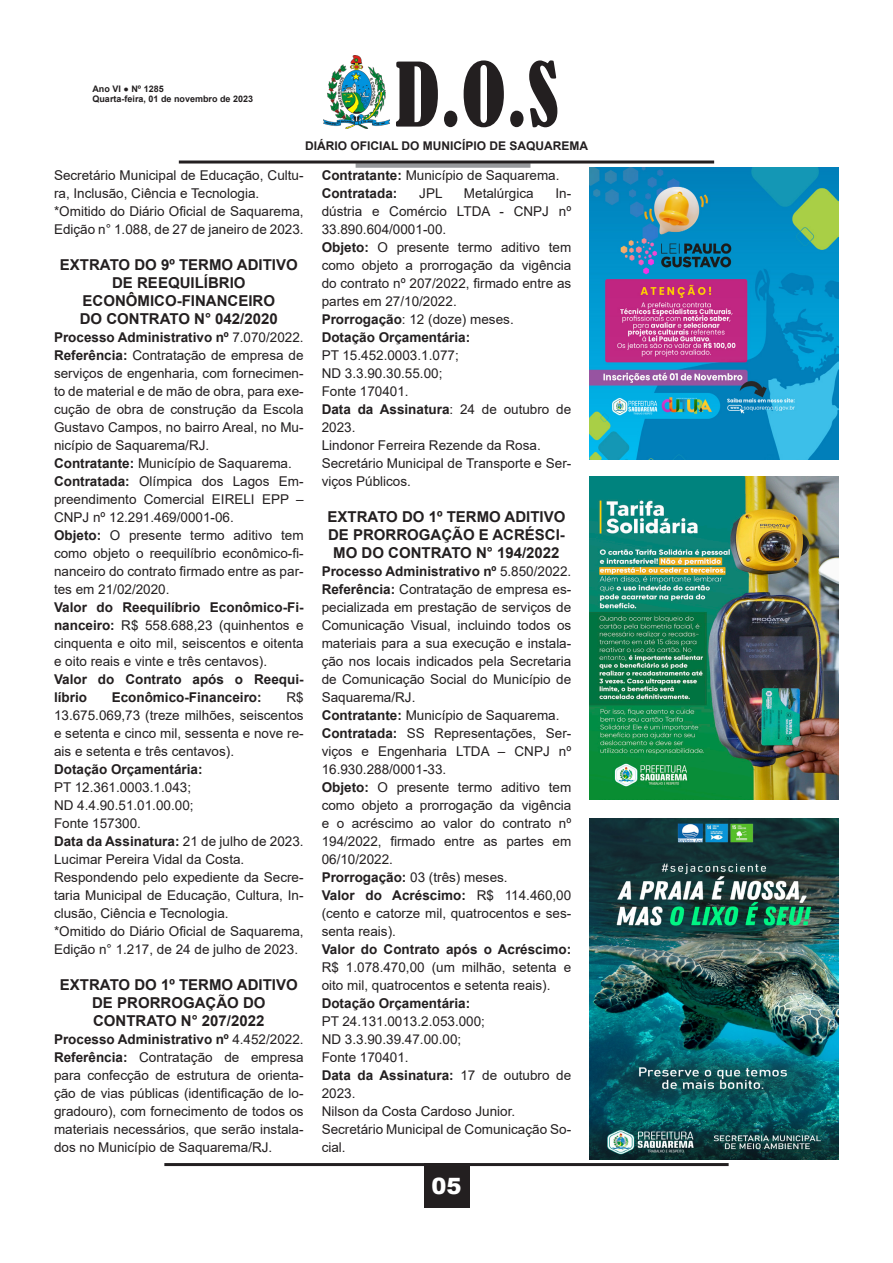
<style>
.page{position:relative;width:893px;height:1263px;background:#fff}
.page>*{position:absolute;margin:0;border:0;box-sizing:border-box;transform-origin:0 0}
.t1{font:condensed 82.5px "Bernard";color:#231f20}
.t2{font:900 22.5px "Arial";color:#fff}
.t3{font:700 15px/18px "Arial";color:#231f20;text-align:center}
.t4{font:13.5px/18px "Arial";color:#231f20;text-align:justify}
.t5{font:700 13.5px/18px "Arial";color:#231f20}
.t6{font:700 12px "Arial";color:#231f20}
.t7{font:700 9px/10.8px "Arial";color:#231f20}
.s1{font-weight:400}
.s2{font-weight:700}
</style>
<div class="page">
<hr style="left:164px;top:1163px;width:565px;height:3px;background:#231f20">
<div style="left:424px;top:1163px;width:45px;height:45px;background:#231f20"></div>
<img style="left:324px;top:55px;width:65px;height:73px">
<div style="left:356px;top:163px;width:174px;height:5px;background:#97999c"></div>
<hr style="left:179px;top:161px;width:535px;height:3px;background:#231f20">
<img style="left:589px;top:168px;width:250px;height:291px">
<img style="left:589px;top:476px;width:250px;height:324px">
<img style="left:589px;top:819px;width:250px;height:341px">
<p class="t7" style="left:92px;top:83px;width:162px">Ano VI ● Nº 1285<br>Quarta-feira, 01 de novembro de 2023</p>
<h1 class="t1" style="left:395px;top:47px;width:165px">D.O.S</h1>
<p class="t6" style="left:305px;top:137px;width:285px">DIÁRIO OFICIAL DO MUNICÍPIO DE SAQUAREMA</p>
<p class="t4" style="left:54px;top:166px;width:251px">Secretário Municipal de Educação, Cultu&shy;ra, Inclusão, Ciência e Tecnologia.</p>
<p class="t4" style="left:54px;top:202px;width:251px">*Omitido do Diário Oficial de Saquarema,<br>Edição n° 1.088, de 27 de janeiro de 2023.</p>
<p class="t3" style="left:60px;top:256px;width:239px">EXTRATO DO 9º TERMO ADITIVO<br>DE REEQUILÍBRIO</p>
<p class="t3" style="left:83px;top:292px;width:194px">ECONÔMICO-FINANCEIRO</p>
<p class="t3" style="left:80px;top:310px;width:199px">DO CONTRATO N° 042/2020</p>
<p class="t5" style="left:54px;top:328px;width:251px">Processo Administrativo nº <span class="s1">7.070/2022.</span></p>
<p class="t4" style="left:54px;top:346px;width:251px"><span class="s2">Referência:</span> Contratação de empresa de serviços de engenharia, com fornecimen&shy;to de material e de mão de obra, para exe&shy;cução de obra de construção da Escola Gustavo Campos, no bairro Areal, no Mu&shy;nicípio de Saquarema/RJ.</p>
<p class="t4" style="left:54px;top:454px;width:239px"><span class="s2">Contratante:</span> Município de Saquarema.</p>
<p class="t4" style="left:54px;top:472px;width:251px"><span class="s2">Contratada:</span> Olímpica dos Lagos Em&shy;preendimento Comercial EIRELI EPP – CNPJ nº 12.291.469/0001-06.</p>
<p class="t4" style="left:54px;top:526px;width:251px"><span class="s2">Objeto:</span> O presente termo aditivo tem como objeto o reequilíbrio econômico-fi&shy;nanceiro do contrato firmado entre as par&shy;tes em 21/02/2020.</p>
<p class="t4" style="left:54px;top:598px;width:251px"><span class="s2">Valor do Reequilíbrio Econômico-Fi&shy;nanceiro:</span> R$ 558.688,23 (quinhentos e cinquenta e oito mil, seiscentos e oitenta e oito reais e vinte e três centavos).</p>
<p class="t5" style="left:54px;top:670px;width:251px">Valor do Contrato após o Reequi&shy;líbrio</p>
<p class="t4" style="left:54px;top:688px;width:251px;text-indent:232px">R$ 13.675.069,73 (treze milhões, seiscentos e setenta e cinco mil, sessenta e nove re&shy;ais e setenta e três centavos).</p>
<p class="t5" style="left:54px;top:760px;width:150px">Dotação Orçamentária:</p>
<p class="t4" style="left:54px;top:778px;width:139px">PT 12.361.0003.1.043;</p>
<p class="t4" style="left:54px;top:796px;width:141px">ND 4.4.90.51.01.00.00;</p>
<p class="t4" style="left:54px;top:814px;width:89px">Fonte 157300.</p>
<p class="t5" style="left:54px;top:832px;width:251px">Data da Assinatura: <span class="s1">21 de julho de 2023.</span></p>
<p class="t4" style="left:54px;top:850px;width:192px">Lucimar Pereira Vidal da Costa.</p>
<p class="t4" style="left:54px;top:868px;width:251px">Respondendo pelo expediente da Secre&shy;taria Municipal de Educação, Cultura, In&shy;clusão, Ciência e Tecnologia.</p>
<p class="t4" style="left:54px;top:922px;width:251px">*Omitido do Diário Oficial de Saquarema,<br>Edição n° 1.217, de 24 de julho de 2023.</p>
<p class="t3" style="left:60px;top:976px;width:239px">EXTRATO DO 1º TERMO ADITIVO<br>DE PRORROGAÇÃO DO</p>
<p class="t3" style="left:93px;top:1012px;width:173px">CONTRATO N° 207/2022</p>
<p class="t5" style="left:54px;top:1030px;width:251px">Processo Administrativo nº <span class="s1">4.452/2022.</span></p>
<p class="t4" style="left:54px;top:1048px;width:251px"><span class="s2">Referência:</span> Contratação de empresa para confecção de estrutura de orienta&shy;ção de vias públicas (identificação de lo&shy;gradouro), com fornecimento de todos os materiais necessários, que serão instala&shy;dos no Município de Saquarema/RJ.</p>
<p class="t5" style="left:112px;top:688px;width:152px">Econômico-Financeiro:</p>
<p class="t4" style="left:322px;top:166px;width:239px"><span class="s2">Contratante:</span> Município de Saquarema.</p>
<p class="t5" style="left:322px;top:184px;width:77px">Contratada:</p>
<p class="t4" style="left:419px;top:184px;width:25px">JPL</p>
<p class="t4" style="left:464px;top:184px;width:71px">Metalúrgica</p>
<p class="t4" style="left:322px;top:184px;width:251px;text-indent:234px">In&shy;dústria e Comércio LTDA - CNPJ nº 33.890.604/0001-00.</p>
<p class="t4" style="left:322px;top:238px;width:251px"><span class="s2">Objeto:</span> O presente termo aditivo tem como objeto a prorrogação da vigência do contrato nº 207/2022, firmado entre as partes em 27/10/2022.</p>
<p class="t4" style="left:322px;top:310px;width:194px"><span class="s2">Prorrogação</span>: 12 (doze) meses.</p>
<p class="t5" style="left:322px;top:328px;width:150px">Dotação Orçamentária:</p>
<p class="t4" style="left:322px;top:346px;width:139px">PT 15.452.0003.1.077;</p>
<p class="t4" style="left:322px;top:364px;width:122px">ND 3.3.90.30.55.00;</p>
<p class="t4" style="left:322px;top:382px;width:89px">Fonte 170401.</p>
<p class="t4" style="left:322px;top:400px;width:251px"><span class="s2">Data da Assinatura</span>: 24 de outubro de<br>2023.</p>
<p class="t4" style="left:322px;top:436px;width:221px">Lindonor Ferreira Rezende da Rosa.</p>
<p class="t4" style="left:322px;top:454px;width:251px">Secretário Municipal de Transporte e Ser&shy;viços Públicos.</p>
<p class="t3" style="left:328px;top:508px;width:239px">EXTRATO DO 1º TERMO ADITIVO<br>DE PRORROGAÇÃO E ACRÉSCI-<br>MO DO CONTRATO N° 194/2022</p>
<p class="t5" style="left:322px;top:562px;width:251px">Processo Administrativo nº <span class="s1">5.850/2022.</span></p>
<p class="t4" style="left:322px;top:580px;width:251px"><span class="s2">Referência:</span> Contratação de empresa es&shy;pecializada em prestação de serviços de Comunicação Visual, incluindo todos os materiais para a sua execução e instala&shy;ção nos locais indicados pela Secretaria de Comunicação Social do Município de Saquarema/RJ.</p>
<p class="t4" style="left:322px;top:706px;width:239px"><span class="s2">Contratante:</span> Município de Saquarema.</p>
<p class="t4" style="left:322px;top:724px;width:251px"><span class="s2">Contratada:</span> SS Representações, Ser&shy;viços e Engenharia LTDA – CNPJ nº 16.930.288/0001-33.</p>
<p class="t4" style="left:322px;top:778px;width:251px"><span class="s2">Objeto:</span> O presente termo aditivo tem como objeto a prorrogação da vigência e o acréscimo ao valor do contrato nº 194/2022, firmado entre as partes em 06/10/2022.</p>
<p class="t4" style="left:322px;top:868px;width:188px"><span class="s2">Prorrogação:</span> 03 (três) meses.</p>
<p class="t4" style="left:322px;top:886px;width:251px"><span class="s2">Valor do Acréscimo:</span> R$ 114.460,00 (cento e catorze mil, quatrocentos e ses&shy;senta reais).</p>
<p class="t4" style="left:322px;top:940px;width:251px"><span class="s2">Valor do Contrato após o Acréscimo:<br></span>R$ 1.078.470,00 (um milhão, setenta e oito mil, quatrocentos e setenta reais).</p>
<p class="t5" style="left:322px;top:994px;width:150px">Dotação Orçamentária:</p>
<p class="t4" style="left:322px;top:1012px;width:165px">PT 24.131.0013.2.053.000;</p>
<p class="t4" style="left:322px;top:1030px;width:141px">ND 3.3.90.39.47.00.00;</p>
<p class="t4" style="left:322px;top:1048px;width:89px">Fonte 170401.</p>
<p class="t4" style="left:322px;top:1066px;width:251px"><span class="s2">Data da Assinatura:</span> 17 de outubro de<br>2023.</p>
<p class="t4" style="left:322px;top:1102px;width:195px">Nilson da Costa Cardoso Junior.</p>
<p class="t4" style="left:322px;top:1120px;width:251px">Secretário Municipal de Comunicação So&shy;cial.</p>
<h2 class="t2" style="left:431px;top:1170px;width:32px">05</h2>
</div>
